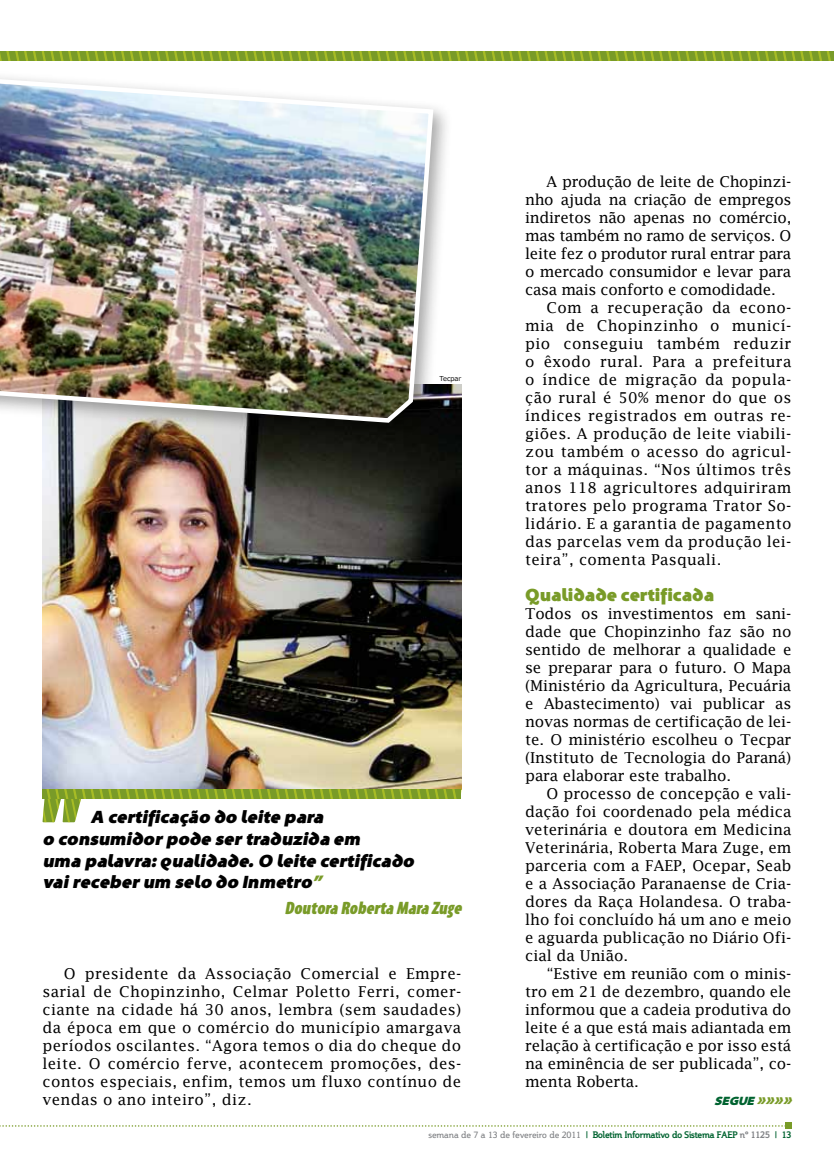
<style>
.page{position:relative;width:834px;height:1174px;background:#fff}
.page>*{position:absolute;margin:0;border:0;box-sizing:border-box;transform-origin:0 0}
.t1{font:italic 900 18px/21.6px "Santana";letter-spacing:-.2em;color:#000}
.t2{font:italic 900 condensed 18px "Santana";color:#799b28}
.t3{font:900 18px "Santana";color:#799b28}
.t4{font:15px/18px "Lucida Fax";letter-spacing:-.005em;color:#000;text-align:justify}
.t5{font:italic 900 12.15px "Santana";color:#006330}
.t6{font:700 9px "Steinem";color:#006330}
.t7{font:6.75px "Meiryo";color:#000}
.s1{color:#799b28}
.s2{font-size:17.1px;color:#799b28}
.s3{font-weight:400;color:#808285}
.s4{color:#808285}
</style>
<div class="page">
<svg style="left:0;top:1123px;width:791px;height:6px"></svg>
<svg style="left:0;top:52px;width:833px;height:9px;background:#84a327"></svg>
<img style="left:43px;top:385px;width:418px;height:405px">
<div style="left:0;top:70px;width:453px;height:372px;background:#000;opacity:.35"></div>
<img style="left:0;top:74px;width:435px;height:351px">
<svg style="left:43px;top:790px;width:418px;height:32px"></svg>
<p class="t7" style="left:439px;top:374px;width:23px">Tecpar</p>
<p class="t1" style="left:43px;top:807px;width:376px;text-indent:48px">A certificação do leite para<br>o consumidor pode ser traduzida em<br>uma palavra:qualidade.O leite certificado vaireceber um selo do Inmetro<span class="s1">”</span></p>
<p class="t2" style="left:284px;top:899px;width:182px">Doutora Roberta Mara Zuge</p>
<p class="t4" style="left:43px;top:964px;width:420px;text-indent:21px">O presidente da Associação Comercial e Empre&shy;sarial de Chopinzinho, Celmar Poletto Ferri, comer&shy;ciante na cidade há 30 anos, lembra (sem saudades) da época em que o comércio do município amargava períodos oscilantes. “Agora temos o dia do cheque do leite. O comércio ferve, acontecem promoções, des&shy;contos especiais, enfim, temos um fluxo contínuo de vendas o ano inteiro”, diz.</p>
<p class="t4" style="left:525px;top:172px;width:268px;text-indent:21px">A produção de leite de Chopinzi&shy;nho ajuda na criação de empregos indiretos não apenas no comércio, mas também no ramo de serviços. O leite fez o produtor rural entrar para o mercado consumidor e levar para casa mais conforto e comodidade.</p>
<p class="t4" style="left:525px;top:298px;width:268px;text-indent:21px">Com a recuperação da econo&shy;mia de Chopinzinho o municí&shy;pio conseguiu também reduzir o êxodo rural. Para a prefeitura o índice de migração da popula&shy;ção rural é 50% menor do que os índices registrados em outras re&shy;giões. A produção de leite viabili&shy;zou também o acesso do agricul&shy;tor a máquinas. “Nos últimos três anos 118 agricultores adquiriram tratores pelo programa Trator So&shy;lidário. E a garantia de pagamento das parcelas vem da produção lei&shy;teira”, comenta Pasquali.</p>
<p class="t3" style="left:525px;top:585px;width:190px">Qualidade certificada</p>
<p class="t4" style="left:525px;top:604px;width:268px">Todos os investimentos em sani&shy;dade que Chopinzinho faz são no sentido de melhorar a qualidade e se preparar para o futuro. O Mapa (Ministério da Agricultura, Pecuária e Abastecimento) vai publicar as novas normas de certificação de lei&shy;te. O ministério escolheu o Tecpar (Instituto de Tecnologia do Paraná) para elaborar este trabalho.</p>
<p class="t4" style="left:525px;top:784px;width:268px;text-indent:21px">O processo de concepção e vali&shy;dação foi coordenado pela médica veterinária e doutora em Medicina Veterinária, Roberta Mara Zuge, em parceria com a FAEP, Ocepar, Seab e a Associação Paranaense de Cria&shy;dores da Raça Holandesa. O traba&shy;lho foi concluído há um ano e meio e aguarda publicação no Diário Ofi&shy;cial da União.</p>
<p class="t4" style="left:525px;top:964px;width:268px;text-indent:21px">“Estive em reunião com o minis&shy;tro em 21 de dezembro, quando ele informou que a cadeia produtiva do leite é a que está mais adiantada em relação à certificação e por isso está na eminência de ser publicada”, co&shy;menta Roberta.</p>
<p class="t5" style="left:714px;top:1094px;width:84px">Segue <span class="s2">»»»»</span></p>
<p class="t6" style="left:428px;top:1129px;width:364px"><span class="s3">semana de 7 a 13 de fevereiro de 2011</span> | Boletim Informativo do Sistema FAEP <span class="s4">nº 1125</span> | 13</p>
</div>
